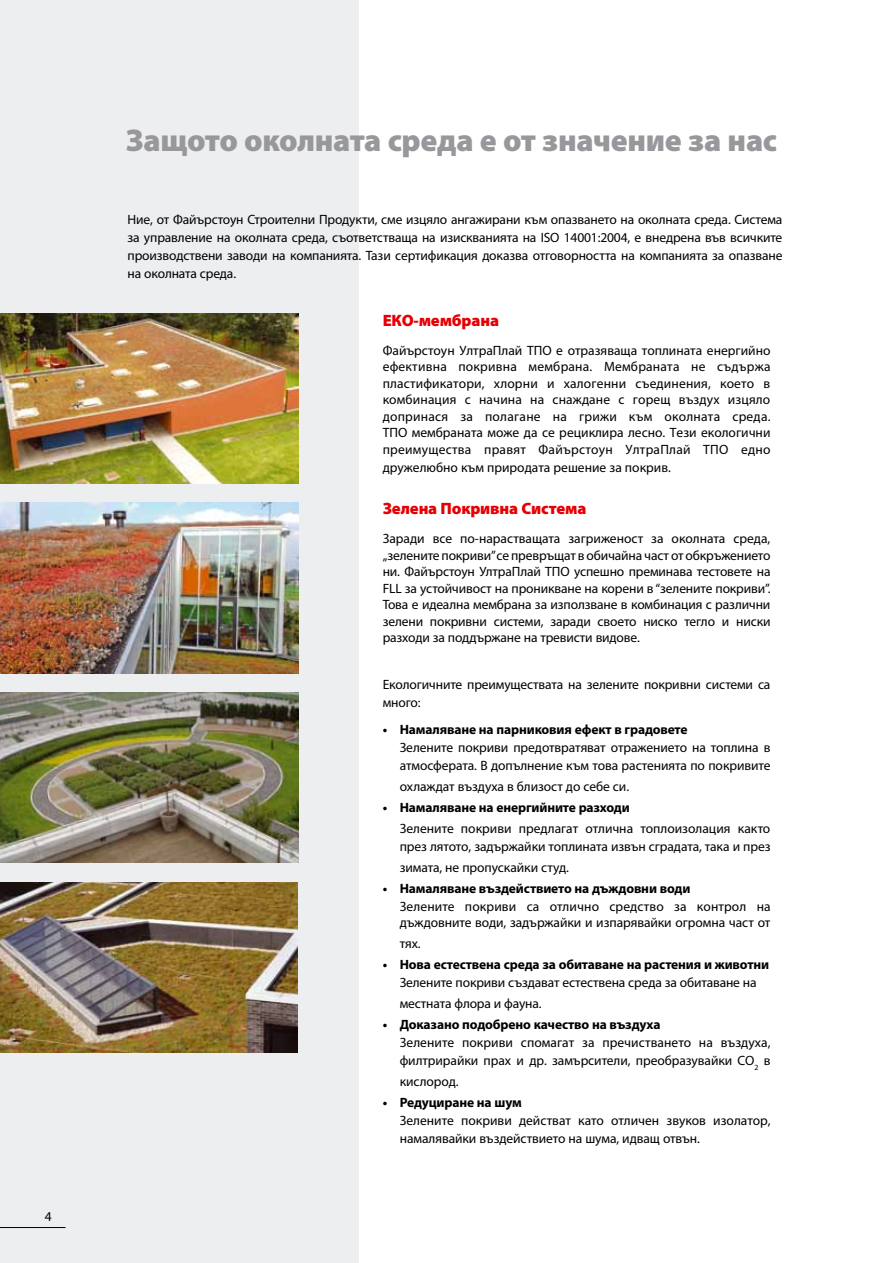
<style>
.page{position:relative;width:893px;height:1263px;background:#fff}
.page>*{position:absolute;margin:0;border:0;box-sizing:border-box;transform-origin:0 0}
.t1{font:900 31.5px "Myriad Pro";letter-spacing:-.01em;color:#98989c}
.t2{font:900 16.5px "Myriad Pro";letter-spacing:-.01em;color:#e60005}
.t3{font:13.5px/16.5px "Myriad Pro";letter-spacing:-.005em;color:#000}
.t4{font:700 13.5px "Myriad Pro";letter-spacing:-.01em;color:#000}
</style>
<div class="page">
<div style="left:0;top:0;width:358px;height:1263px;background:#edeeef"></div>
<hr style="left:892px;top:0;width:1px;height:1263px;background:#edeeef">
<img style="left:0;top:314px;width:298px;height:170px">
<img style="left:0;top:692px;width:298px;height:170px">
<img style="left:0;top:503px;width:298px;height:170px">
<img style="left:0;top:883px;width:298px;height:170px">
<hr style="left:0;top:1227px;width:66px;height:1px;background:#000">
<p class="t3" style="left:45px;top:1209px;width:8px">4</p>
<h1 class="t1" style="left:126px;top:123px;width:653px">Защото околната среда е от значение за нас</h1>
<p class="t3" style="left:128px;top:211px;width:656px;line-height:18px;text-align:justify">Ние, от Файърстоун Строителни Продукти, сме изцяло ангажирани към опазването на околната среда. Система за управление на околната среда, съответстваща на изискванията на ISO 14001:2004, е внедрена във всичките производствени заводи на компанията. Тази сертификация доказва отговорността на компанията за опазване на околната среда.</p>
<p class="t2" style="left:383px;top:311px;width:118px">ЕКО-мембрана</p>
<p class="t3" style="left:383px;top:342px;width:389px;text-align:justify">Файърстоун УлтраПлай ТПО е отразяваща топлината енергийно ефективна покривна мембрана. Мембраната не съдържа пластификатори, хлорни и халогенни съединения, което в комбинация с начина на снаждане с горещ въздух изцяло допринася за полагане на грижи към околната среда.<br>ТПО мембраната може да се рециклира лесно. Тези екологични преимущества правят Файърстоун УлтраПлай ТПО едно</p>
<p class="t3" style="left:383px;top:459px;width:290px">дружелюбно към природата решение за покрив.</p>
<p class="t2" style="left:383px;top:499px;width:205px">Зелена Покривна Система</p>
<p class="t3" style="left:383px;top:530px;width:389px;text-align:justify">Заради все по-нарастващата загриженост за околната среда, „зелените покриви” се превръщат в обичайна част от обкръжението ни. Файърстоун УлтраПлай ТПО успешно преминава тестовете на FLL за устойчивост на проникване на корени в “зелените покриви”.<br>Това е идеална мембрана за използване в комбинация с различни зелени покривни системи, заради своето ниско тегло и ниски разходи за поддържане на тревисти видове.</p>
<p class="t3" style="left:383px;top:676px;width:389px;line-height:18px">Екологичните преимуществата на зелените покривни системи са много:</p>
<p class="t4" style="left:383px;top:721px;width:306px">• Намаляване на парниковия ефект в градовете</p>
<p class="t3" style="left:400px;top:738px;width:372px;line-height:18px">Зелените покриви предотвратяват отражението на топлина в атмосферата. В допълнение към това растенията по покривите</p>
<p class="t3" style="left:400px;top:778px;width:231px">охлаждат въздуха в близост до себе си.</p>
<p class="t4" style="left:383px;top:799px;width:249px">• Намаляване на енергийните разходи</p>
<p class="t3" style="left:400px;top:819px;width:372px;line-height:18px">Зелените покриви предлагат отлична топлоизолация както през лятото, задържайки топлината извън сградата, така и през</p>
<p class="t3" style="left:400px;top:859px;width:171px">зимата, не пропускайки студ.</p>
<p class="t4" style="left:383px;top:880px;width:309px">• Намаляване въздействието на дъждовни води</p>
<p class="t3" style="left:400px;top:898px;width:372px">Зелените покриви са отлично средство за контрол на дъждовните води, задържайки и изпарявайки огромна част от</p>
<p class="t3" style="left:400px;top:935px;width:23px">тях.</p>
<p class="t4" style="left:383px;top:957px;width:388px">• Нова естествена среда за обитаване на растения и животни</p>
<p class="t3" style="left:400px;top:972px;width:358px;line-height:21px">Зелените покриви създават естествена среда за обитаване на местната флора и фауна.</p>
<p class="t4" style="left:383px;top:1017px;width:279px">• Доказано подобрено качество на въздуха</p>
<p class="t3" style="left:400px;top:1034px;width:372px;line-height:18px">Зелените покриви спомагат за пречистването на въздуха, филтрирайки прах и др. замърсители, преобразувайки CO<sub>2</sub> в</p>
<p class="t3" style="left:400px;top:1073px;width:60px">кислород.</p>
<p class="t4" style="left:383px;top:1095px;width:141px">• Редуциране на шум</p>
<p class="t3" style="left:400px;top:1112px;width:372px;line-height:18px">Зелените покриви действат като отличен звуков изолатор, намалявайки въздействието на шума, идващ отвън.</p>
</div>
